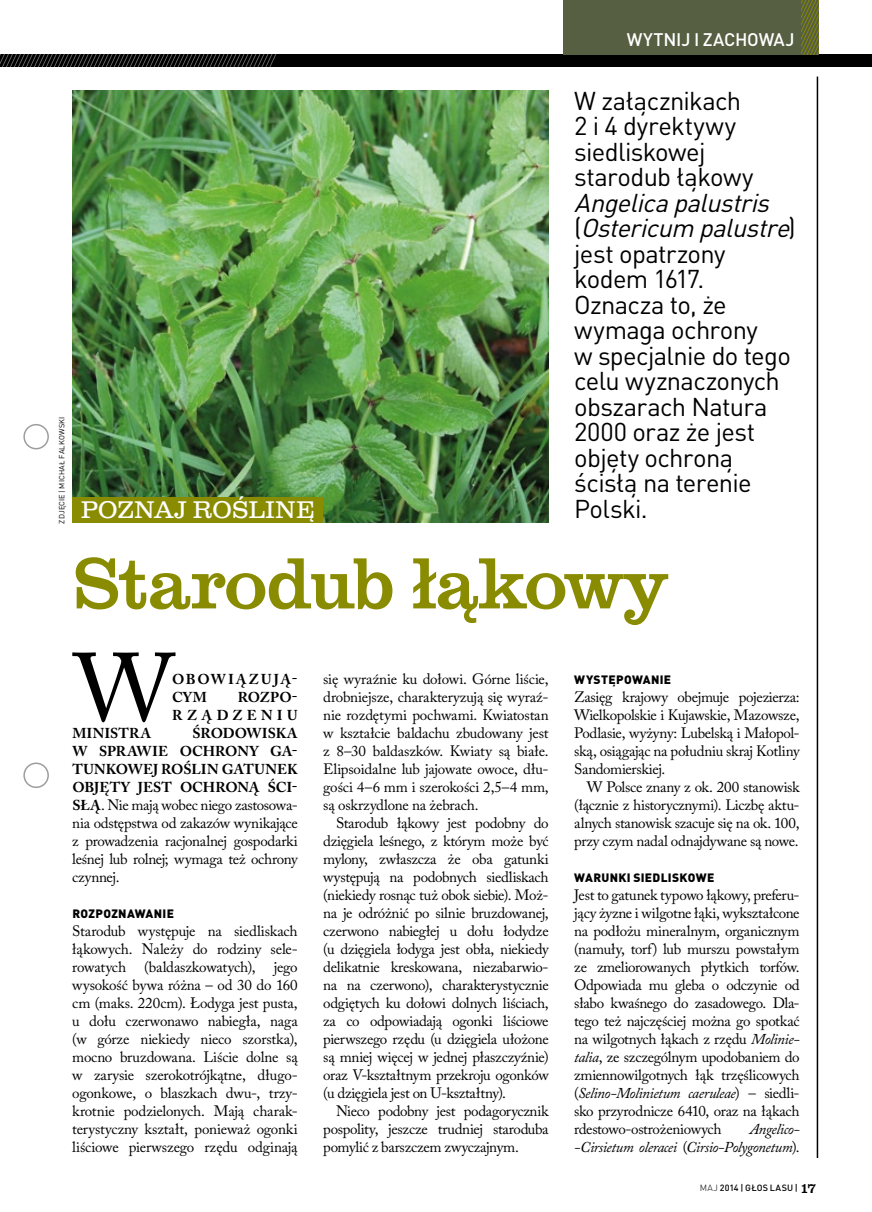
<style>
.page{position:relative;width:872px;height:1212px;background:#fff}
.page>*{position:absolute;margin:0;border:0;box-sizing:border-box;transform-origin:0 0}
.t1{font:95.55px "Adobe Caslon Pro";color:#000}
.t2{font:500 75px "Clarendon TOT";letter-spacing:-.015em;color:#898b00}
.t3{font:25.5px/25.5px "DIN Pro";letter-spacing:-.025em;color:#000}
.t4{font:300 25.05px "Clarendon TOT";letter-spacing:.01em;color:#fff}
.t5{font:500 18px "DIN Pro";letter-spacing:-.01em;color:#fff}
.t6{font:15px/18px "Adobe Caslon Pro";letter-spacing:-.02em;color:#000;text-align:justify}
.t7{font:italic 15px/18px "Adobe Caslon Pro";letter-spacing:-.03em;color:#000;text-align:right}
.t8{font:700 14.25px/18px "Adobe Caslon Pro";letter-spacing:.01em;color:#000;text-align:justify}
.t9{font:700 14.25px/18px "Adobe Caslon Pro";letter-spacing:.3em;color:#000;text-align:right}
.t10{font:700 14.25px/18px "Adobe Caslon Pro";letter-spacing:.135em;color:#000}
.t11{font:900 12px "DIN Pro";letter-spacing:.025em;color:#000}
.t12{font:500 9px "DIN Pro";letter-spacing:.015em;color:#000}
.t13{font:7.5px "DIN Pro";letter-spacing:.02em;color:#000}
.s1{font-style:italic}
.s2{font-weight:700;font-size:14.25px}
.s3{font-style:normal}
.s4{font-weight:300}
.s5{font-family:"Clarendon TOT";font-size:15px}
</style>
<div class="page">
<div style="left:0;top:54px;width:872px;height:13px;background:#000"></div>
<svg style="left:0;top:54px;width:277px;height:13px"></svg>
<hr style="left:816px;top:77px;width:2px;height:1081px;background:#000">
<div style="left:563px;top:0;width:255px;height:54px;background:#565f41"></div>
<svg style="left:801px;top:0;width:17px;height:54px"></svg>
<div style="left:23px;top:762px;width:26px;height:26px;border:2px solid #9d9d9c;border-radius:50%"></div>
<div style="left:23px;top:424px;width:26px;height:25px;border:2px solid #9d9d9c;border-radius:50%"></div>
<img style="left:72px;top:90px;width:477px;height:432px">
<div style="left:72px;top:497px;width:251px;height:25px;background:#898b00"></div>
<p class="t5" style="left:626px;top:25px;width:169px">WYTNIJ I ZACHOWAJ</p>
<p class="t13" style="left:56px;top:524px;width:109px;rotate:-90deg">ZDJĘCIE | MICHAŁ FALKOWSKI</p>
<h3 class="t4" style="left:81px;top:495px;width:235px">POZNAJ ROŚLINĘ</h3>
<h3 class="t3" style="left:574px;top:85px;width:181px">W załącznikach<br>2 i 4 dyrektywy siedliskowej starodub łąkowy</h3>
<h3 class="t3" style="left:574px;top:187px;width:224px"><span class="s1">Angelicapalustris<br></span>( <span class="s1">Ostericum palustre</span>) jest opatrzony kodem 1617.<br>Oznacza to, że wymaga ochrony<br>w specjalnie do tego celu wyznaczonych obszarach Natura<br>2000 oraz że jest objęty ochroną ścisłą na terenie<br>Polski.</h3>
<h2 class="t2" style="left:72px;top:541px;width:596px">Starodub łąkowy</h2>
<h1 class="t1" style="left:74px;top:631px;width:101px">W</h1>
<p class="t10" style="left:172px;top:670px;width:127px">OBOWIĄZUJĄ-<br>CYM</p>
<p class="t9" style="left:172px;top:688px;width:127px">ROZPO-<br>RZĄDZENIU</p>
<p class="t8" style="left:72px;top:724px;width:227px;text-indent:120px">ŚRODOWISKA W SPRAWIE OCHRONY GA-TUNKOWEJ ROŚLIN GATUNEK OBJĘTY JEST OCHRONĄ ŚCI-</p>
<p class="t6" style="left:72px;top:796px;width:227px"><span class="s2">SŁĄ</span>. Nie mają wobec niego zastosowa&shy;nia odstępstwa od zakazów wynikające z prowadzenia racjonalnej gospodarki leśnej lub rolnej; wymaga też ochrony czynnej.</p>
<p class="t11" style="left:72px;top:904px;width:103px">ROZPOZNAWANIE</p>
<p class="t6" style="left:72px;top:922px;width:227px">Starodub występuje na siedliskach łąkowych. Należy do rodziny sele&shy;rowatych (baldaszkowatych), jego wysokość bywa różna – od 30 do 160 cm (maks. 220cm). Łodyga jest pusta, u dołu czerwonawo nabiegła, naga (w górze niekiedy nieco szorstka), mocno bruzdowana. Liście dolne są w zarysie szerokotrójkątne, długo&shy;ogonkowe, o blaszkach dwu-, trzy&shy;krotnie podzielonych. Mają charak&shy;terystyczny kształt, ponieważ ogonki liściowe pierwszego rzędu odginają</p>
<p class="t8" style="left:72px;top:724px;width:80px">MINISTRA</p>
<p class="t6" style="left:323px;top:670px;width:227px">się wyraźnie ku dołowi. Górne liście, drobniejsze, charakteryzują się wyraź&shy;nie rozdętymi pochwami. Kwiatostan w kształcie baldachu zbudowany jest z 8–30 baldaszków. Kwiaty są białe.<br>Elipsoidalne lub jajowate owoce, dłu&shy;gości 4–6 mm i szerokości 2,5–4 mm, są oskrzydlone na żebrach.</p>
<p class="t6" style="left:323px;top:814px;width:227px;text-indent:13px">Starodub łąkowy jest podobny do dzięgiela leśnego, z którym może być mylony, zwłaszcza że oba gatunki występują na podobnych siedliskach (niekiedy rosnąc tuż obok siebie). Moż&shy;na je odróżnić po silnie bruzdowanej, czerwono nabiegłej u dołu łodydze (u dzięgiela łodyga jest obła, niekiedy delikatnie kreskowana, niezabarwio&shy;na na czerwono), charakterystycznie odgiętych ku dołowi dolnych liściach, za co odpowiadają ogonki liściowe pierwszego rzędu (u dzięgiela ułożone są mniej więcej w jednej płaszczyźnie) oraz V-kształtnym przekroju ogonków (u dzięgiela jest on U-kształtny).</p>
<p class="t6" style="left:323px;top:1102px;width:227px;text-indent:13px">Nieco podobny jest podagorycznik pospolity, jeszcze trudniej staroduba pomylić z barszczem zwyczajnym.</p>
<p class="t11" style="left:574px;top:670px;width:98px">WYSTĘPOWANIE</p>
<p class="t6" style="left:574px;top:688px;width:227px">Zasięg krajowy obejmuje pojezierza:<br>Wielkopolskie i Kujawskie, Mazowsze, Podlasie, wyżyny: Lubelską i Małopol&shy;ską, osiągając na południu skraj Kotliny Sandomierskiej.</p>
<p class="t6" style="left:574px;top:778px;width:227px;text-indent:13px">W Polsce znany z ok. 200 stanowisk (łącznie z historycznymi). Liczbę aktu&shy;alnych stanowisk szacuje się na ok. 100, przy czym nadal odnajdywane są nowe.</p>
<p class="t11" style="left:574px;top:868px;width:142px">WARUNKI SIEDLISKOWE</p>
<p class="t6" style="left:574px;top:886px;width:227px">Jest to gatunek typowo łąkowy, preferu&shy;jący żyzne i wilgotne łąki, wykształcone na podłożu mineralnym, organicznym (namuły, torf) lub murszu powstałym ze zmeliorowanych płytkich torfów.<br>Odpowiada mu gleba o odczynie od słabo kwaśnego do zasadowego. Dla&shy;tego też najczęściej można go spotkać na wilgotnych łąkach z rzędu <span class="s1">Molinie&shy;talia</span>, ze szczególnym upodobaniem do zmiennowilgotnych łąk trzęślicowych (<span class="s1">Selino-Molinietum caeruleae</span>) – siedli&shy;sko przyrodnicze 6410, oraz na łąkach rdestowo-ostrożeniowych</p>
<p class="t7" style="left:574px;top:1120px;width:227px">Angelico-<br>-Cirsietum oleracei <span class="s3">(</span>Cirsio-Polygonetum<span class="s3">).</span></p>
<p class="t12" style="left:700px;top:1181px;width:118px"><span class="s4">MAJ</span> 2014 | GŁOS LASU | <span class="s5">17</span></p>
</div>
